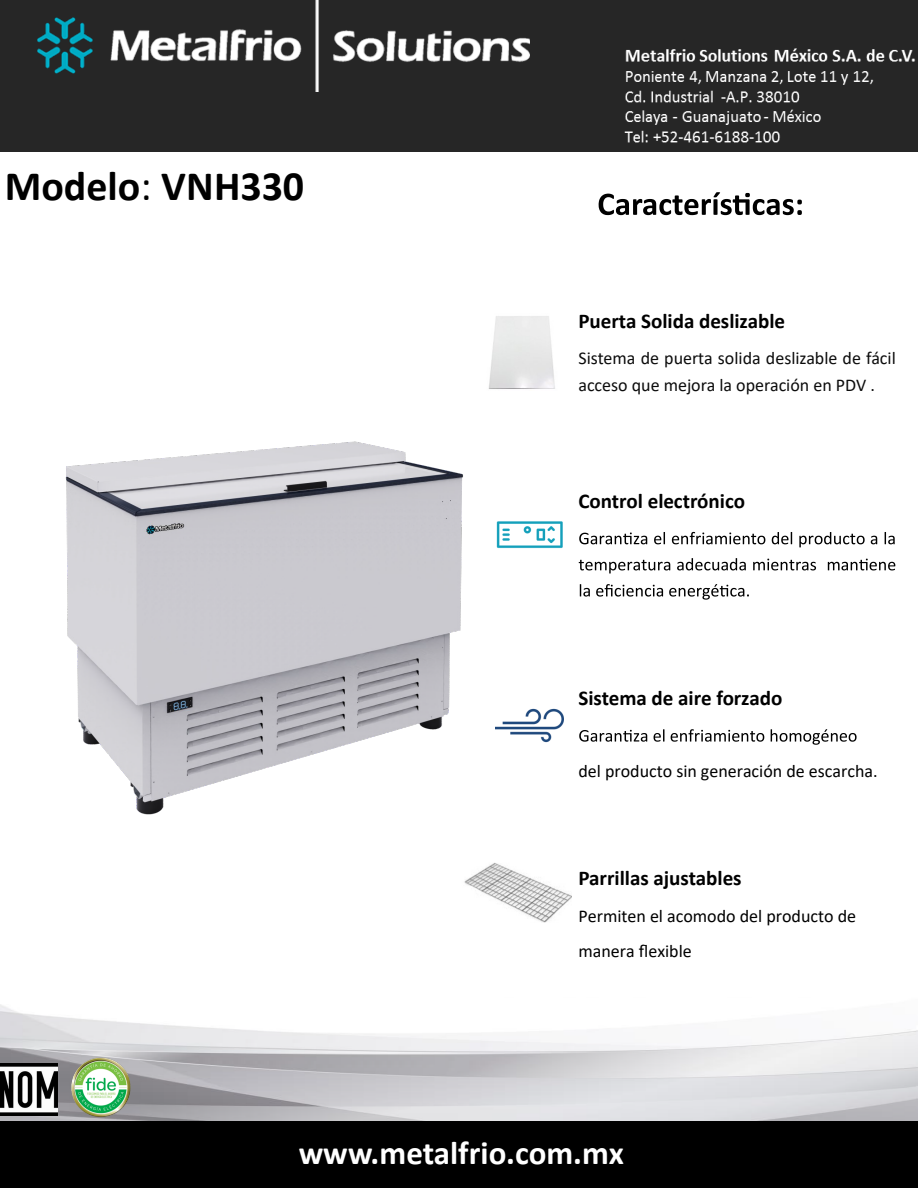
<style>
.page{position:relative;width:918px;height:1188px;background:#fff}
.page>*{position:absolute;margin:0;border:0;box-sizing:border-box;transform-origin:0 0}
.t1{font:700 42px "Calibri";color:#000}
.t2{font:700 33px "Calibri";color:#fff}
.t3{font:700 21px "Calibri";color:#000}
.t4{font:18px/35.1px "Calibri";color:#000}
.t5{font:18px/26.1px "Calibri";color:#0c0c0c}
.s1{font-weight:400}
</style>
<div class="page">
<div style="left:0;top:0;width:918px;height:151px;background:#262626"></div>
<div style="left:0;top:1121px;width:918px;height:66px;background:#000"></div>
<svg style="left:599px;top:192px;width:203px;height:23px"></svg>
<img style="left:496px;top:708px;width:67px;height:35px">
<img style="left:490px;top:316px;width:65px;height:73px">
<img style="left:464px;top:863px;width:108px;height:60px">
<img style="left:37px;top:0;width:492px;height:92px">
<img style="left:615px;top:40px;width:303px;height:112px">
<img style="left:0;top:1004px;width:918px;height:117px">
<svg style="left:579px;top:532px;width:316px;height:15px"></svg>
<svg style="left:579px;top:558px;width:316px;height:16px"></svg>
<svg style="left:580px;top:584px;width:169px;height:16px"></svg>
<svg style="left:579px;top:729px;width:278px;height:16px"></svg>
<img style="left:0;top:1064px;width:58px;height:52px">
<img style="left:70px;top:1056px;width:67px;height:63px">
<img style="left:496px;top:521px;width:67px;height:28px">
<img style="left:65px;top:377px;width:428px;height:438px">
<h1 class="t1" style="left:5px;top:156px;width:301px">Modelo<span class="s1">:</span> VNH330</h1>
<p class="t3" style="left:578px;top:306px;width:208px">Puerta Solida deslizable</p>
<p class="t5" style="left:578px;top:345px;width:319px">Sistema de puerta solida deslizable de fácil acceso que mejora la operación en PDV .</p>
<p class="t3" style="left:578px;top:486px;width:168px">Control electrónico</p>
<p class="t3" style="left:578px;top:683px;width:206px">Sistema de aire forzado</p>
<p class="t4" style="left:578px;top:753px;width:301px">del producto sin generación de escarcha.</p>
<p class="t3" style="left:578px;top:863px;width:165px">Parrillas ajustables</p>
<p class="t4" style="left:578px;top:898px;width:279px">Permiten el acomodo del producto de manera flexible</p>
<h2 class="t2" style="left:299px;top:1130px;width:327px">www.metalfrio.com.mx</h2>
</div>
